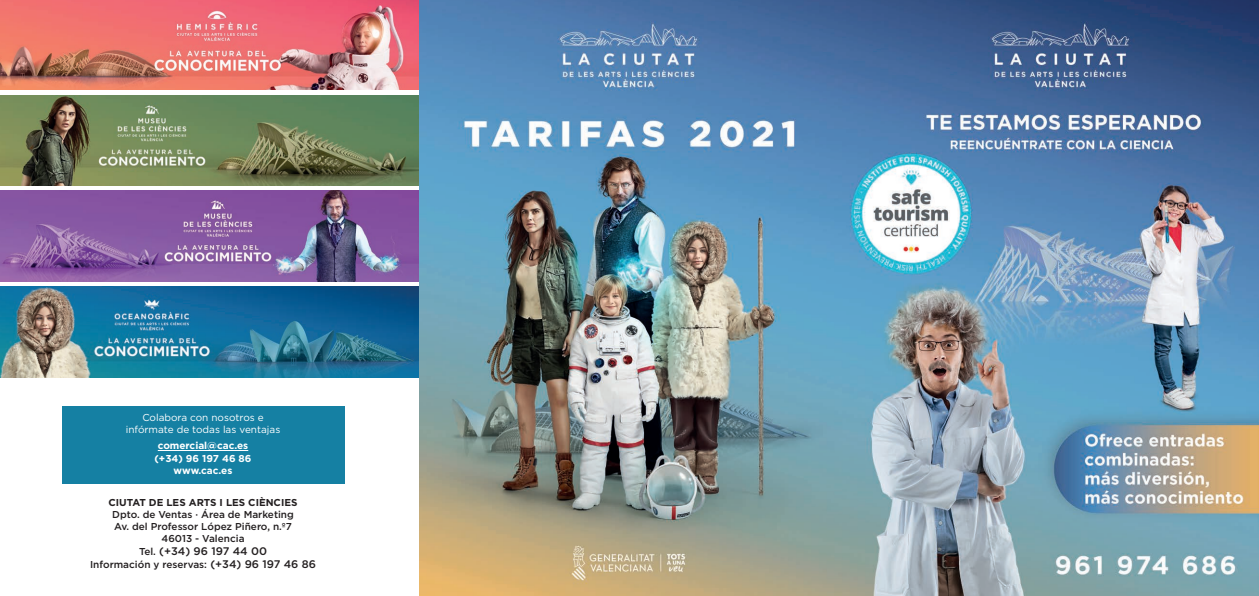
<style>
.page{position:relative;width:1259px;height:596px;background:#fff}
.page>*{position:absolute;margin:0;border:0;box-sizing:border-box;transform-origin:0 0}
.t1{font:500 11px "Gotham";color:#231f20}
.t2{font:500 10px/12px "Gotham";color:#231f20;text-align:center}
.t3{font:10px/12px "Gotham";color:#fff;text-align:center}
.t4{font:700 10px/12px "Gotham";color:#fff;text-align:center}
.t5{font:700 10px "Gotham";color:#231f20}
.s1{font-size:10px}
.s2{font-size:11px}
</style>
<div class="page">
<div style="left:62px;top:406px;width:282px;height:77px;background:#1580a3"></div>
<hr style="left:158px;top:450px;width:90px;height:1px;background:#fff">
<img style="left:0;top:95px;width:420px;height:91px">
<img style="left:0;top:0;width:420px;height:90px">
<img style="left:0;top:191px;width:420px;height:90px">
<img style="left:0;top:286px;width:420px;height:91px">
<img style="left:420px;top:0;width:839px;height:595px">
<p class="t3" style="left:126px;top:411px;width:156px">Colabora con nosotros e infórmate de todas las ventajas</p>
<p class="t4" style="left:154px;top:439px;width:98px">comercial@cac.es (+34) 96 197 46 86 www.cac.es</p>
<p class="t5" style="left:109px;top:495px;width:190px">CIUTAT DE LES ARTS I LES CIÈNCIES</p>
<p class="t2" style="left:112px;top:507px;width:183px">Dpto. de Ventas · Área de Marketing<br>Av. del Professor López Piñero, n.º7<br>46013 - Valencia</p>
<p class="t1" style="left:139px;top:544px;width:129px"><span class="s1">Tel.</span> (+34) 96 197 44 00</p>
<p class="t2" style="left:90px;top:558px;width:227px">Información y reservas: <span class="s2">(+34) 96 197 46 86</span></p>
</div>
